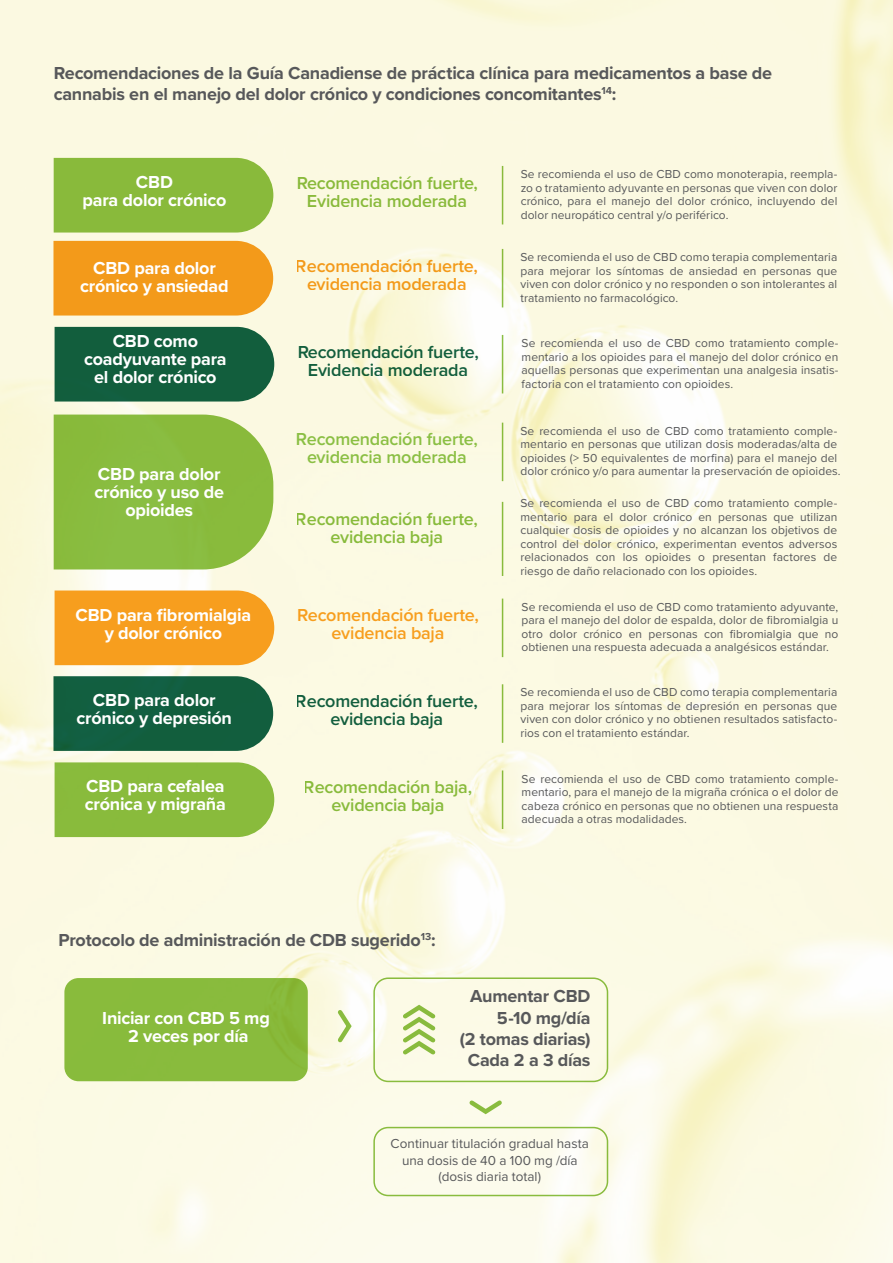
<style>
.page{position:relative;width:893px;height:1263px;background:#fff}
.page>*{position:absolute;margin:0;border:0;box-sizing:border-box;transform-origin:0 0}
.t1{font:700 18px/18px "Proxima Nova";letter-spacing:-.015em;color:#fff;text-align:center}
.t2{font:700 18px/21px "Proxima Nova";letter-spacing:-.015em;color:#57585a}
.t3{font:600 18px/18px "Proxima Nova";letter-spacing:-.01em;color:#8bbf44;text-align:center}
.t4{font:600 18px/18px "Proxima Nova";letter-spacing:-.01em;color:#136146;text-align:center}
.t5{font:600 18px/18px "Proxima Nova";letter-spacing:-.01em;color:#f79e1e;text-align:center}
.t6{font:13.5px/16.5px "Proxima Nova";color:#57585a;text-align:center}
.t7{font:12px/13.5px "Proxima Nova";letter-spacing:.005em;color:#57585a;text-align:justify}
</style>
<div class="page">
<img style="left:0;top:0;width:893px;height:1263px">
<div style="left:54px;top:158px;width:219px;height:75px;background:#89ba3b"></div>
<div style="left:54px;top:415px;width:219px;height:154px;background:#89bc3e"></div>
<div style="left:55px;top:762px;width:219px;height:75px;background:#89bb3c"></div>
<hr style="left:502px;top:166px;width:1px;height:58px;background:#8bbf44">
<div style="left:55px;top:327px;width:219px;height:74px;background:#125e3d"></div>
<hr style="left:502px;top:335px;width:1px;height:58px;background:#8bbf44">
<hr style="left:502px;top:770px;width:1px;height:59px;background:#8bbf44">
<div style="left:55px;top:590px;width:219px;height:75px;background:#f79e1e"></div>
<div style="left:53px;top:241px;width:220px;height:74px;background:#f39a1a"></div>
<svg style="left:53px;top:676px;width:220px;height:75px;background:#1c6546"></svg>
<hr style="left:502px;top:599px;width:1px;height:58px;background:#8bbf44">
<hr style="left:502px;top:249px;width:1px;height:58px;background:#8bbf44">
<hr style="left:502px;top:684px;width:1px;height:59px;background:#8bbf44">
<hr style="left:502px;top:502px;width:1px;height:74px;background:#8bbf44">
<hr style="left:502px;top:423px;width:1px;height:58px;background:#8bbf44">
<div style="left:64px;top:978px;width:244px;height:103px;background:#89bb3c;border-radius:14px"></div>
<div style="left:373px;top:977px;width:235px;height:105px;border:2px solid #8bbf44;border-radius:14px"></div>
<div style="left:373px;top:1127px;width:235px;height:69px;border:2px solid #8bbf44;border-radius:14px"></div>
<svg style="left:338px;top:1010px;width:14px;height:32px"></svg>
<svg style="left:469px;top:1100px;width:33px;height:14px"></svg>
<svg style="left:403px;top:1005px;width:32px;height:49px;background:#ccdf9f"></svg>
<h1 class="t2" style="left:54px;top:62px;width:720px">Recomendaciones de la Guía Canadiense de práctica clínica para medicamentos a base de cannabis en el manejo del dolor crónico y condiciones concomitantes<sup>14</sup>:</h1>
<h1 class="t1" style="left:83px;top:173px;width:145px">CBD<br>para dolor crónico</h1>
<h1 class="t1" style="left:80px;top:259px;width:150px">CBD para dolor crónico y ansiedad</h1>
<h1 class="t3" style="left:296px;top:173px;width:183px">Recomendación fuerte,<br>Evidencia moderada</h1>
<p class="t7" style="left:521px;top:167px;width:318px">Se recomienda el uso de CBD como monoterapia, reempla&shy;zo o tratamiento adyuvante en personas que viven con dolor crónico, para el manejo del dolor crónico, incluyendo del dolor neuropático central y/o periférico.</p>
<h1 class="t5" style="left:296px;top:256px;width:183px">Recomendación fuerte, evidencia moderada</h1>
<p class="t7" style="left:520px;top:250px;width:318px">Se recomienda el uso de CBD como terapia complementaria para mejorar los síntomas de ansiedad en personas que viven con dolor crónico y no responden o son intolerantes al tratamiento no farmacológico.</p>
<h1 class="t1" style="left:84px;top:332px;width:144px">CBD como coadyuvante para el dolor crónico</h1>
<p class="t7" style="left:522px;top:336px;width:318px">Se recomienda el uso de CBD como tratamiento comple&shy;mentario a los opioides para el manejo del dolor crónico en aquellas personas que experimentan una analgesia insatis&shy;factoria con el tratamiento con opioides.</p>
<h1 class="t4" style="left:297px;top:342px;width:183px">Recomendación fuerte,<br>Evidencia moderada</h1>
<h1 class="t1" style="left:95px;top:464px;width:131px">CBD para dolor crónico y uso de opioides</h1>
<h1 class="t1" style="left:76px;top:605px;width:177px">CBD para fibromialgia y dolor crónico</h1>
<h1 class="t1" style="left:77px;top:691px;width:157px">CBD para dolor crónico y depresión</h1>
<h1 class="t1" style="left:85px;top:777px;width:142px;text-align:left">CBD para cefalea crónica y migraña</h1>
<h1 class="t3" style="left:296px;top:430px;width:183px">Recomendación fuerte, evidencia moderada</h1>
<h1 class="t3" style="left:296px;top:509px;width:183px">Recomendación fuerte, evidencia baja</h1>
<p class="t7" style="left:520px;top:423px;width:322px;text-align:left">Se recomienda el uso de CBD como tratamiento comple&shy;mentario en personas que utilizan dosis moderadas/alta de opioides (&gt; 50 equivalentes de morfina) para el manejo del dolor crónico y/o para aumentar la preservación de opioides.</p>
<p class="t7" style="left:520px;top:496px;width:318px">Se recomienda el uso de CBD como tratamiento comple&shy;mentario para el dolor crónico en personas que utilizan cualquier dosis de opioides y no alcanzan los objetivos de control del dolor crónico, experimentan eventos adversos relacionados con los opioides o presentan factores de riesgo de daño relacionado con los opioides.</p>
<h1 class="t5" style="left:297px;top:606px;width:183px">Recomendación fuerte, evidencia baja</h1>
<p class="t7" style="left:522px;top:599px;width:318px">Se recomienda el uso de CBD como tratamiento adyuvante, para el manejo del dolor de espalda, dolor de fibromialgia u otro dolor crónico en personas con fibromialgia que no obtienen una respuesta adecuada a analgésicos estándar.</p>
<h1 class="t4" style="left:296px;top:691px;width:183px">Recomendación fuerte, evidencia baja</h1>
<h1 class="t3" style="left:304px;top:778px;width:170px">Recomendación baja, evidencia baja</h1>
<p class="t7" style="left:520px;top:685px;width:318px">Se recomienda el uso de CBD como terapia complementaria para mejorar los síntomas de depresión en personas que viven con dolor crónico y no obtienen resultados satisfacto&shy;rios con el tratamiento estándar.</p>
<p class="t7" style="left:522px;top:771px;width:318px">Se recomienda el uso de CBD como tratamiento comple&shy;mentario, para el manejo de la migraña crónica o el dolor de cabeza crónico en personas que no obtienen una respuesta adecuada a otras modalidades.</p>
<h1 class="t2" style="left:59px;top:929px;width:379px">Protocolo de administración de CDB sugerido<sup>13</sup>:</h1>
<h1 class="t1" style="left:102px;top:1008px;width:169px">Iniciar con CBD 5 mg<br>2 veces por día</h1>
<h1 class="t2" style="left:460px;top:985px;width:132px;text-align:right">Aumentar CBD<br>5-10 mg/día<br>(2 tomas diarias)<br>Cada 2 a 3 días</h1>
<p class="t6" style="left:391px;top:1135px;width:200px">Continuar titulación gradual hasta una dosis de 40 a 100 mg /día (dosis diaria total)</p>
</div>
